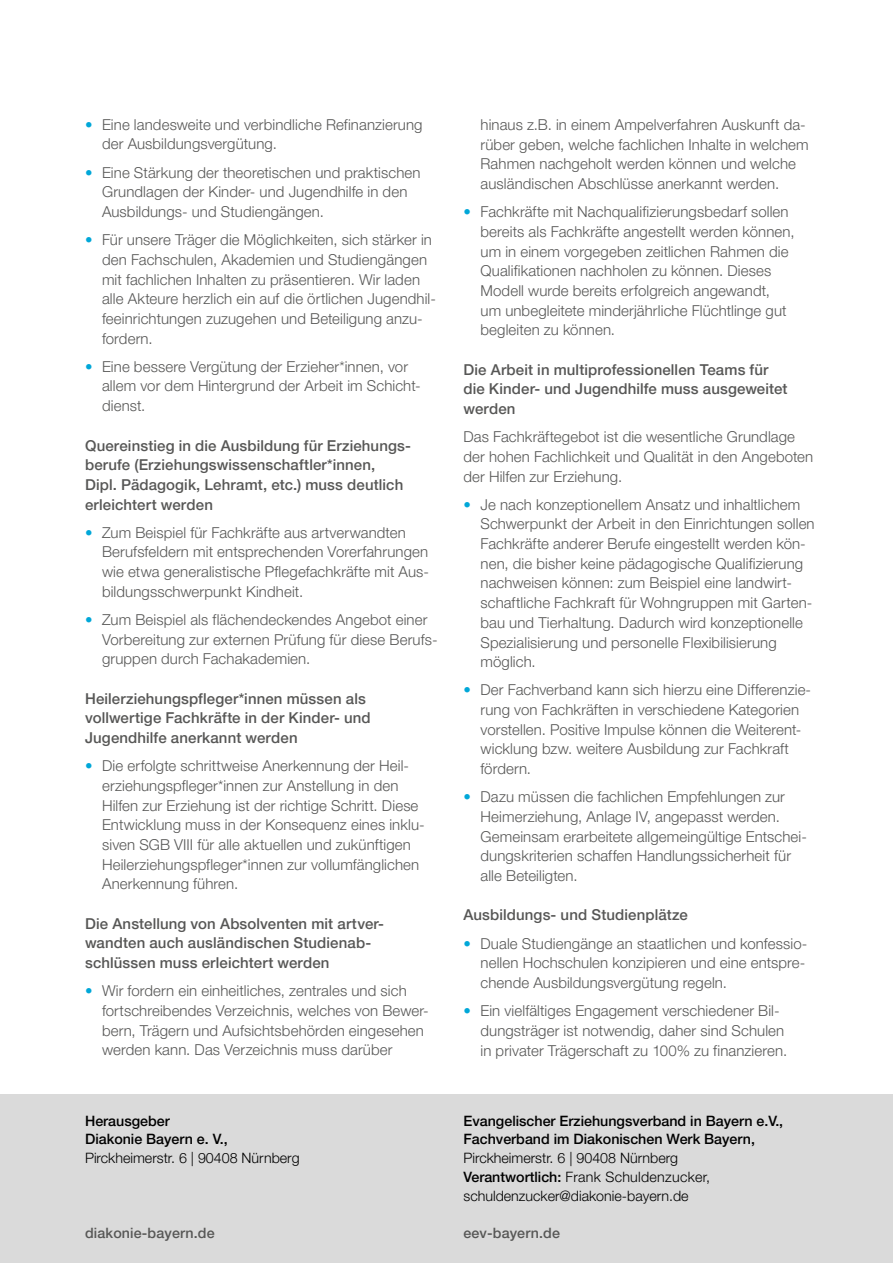
<style>
.page{position:relative;width:893px;height:1263px;background:#fff}
.page>*{position:absolute;margin:0;border:0;box-sizing:border-box;transform-origin:0 0}
.t1{font:300 15px/19.6px "Helvetica Neue LT Pro";letter-spacing:.01em;color:#575756}
.t2{font:500 15px/19.6px "Helvetica Neue LT Pro";letter-spacing:.01em;color:#575756}
.t3{font:300 14.25px/18.8px "Helvetica Neue LT Pro";color:#000}
.t4{font:500 14.25px/18.8px "Helvetica Neue LT Pro";color:#000}
.t5{font:500 14.25px "Helvetica Neue LT Pro";letter-spacing:.01em;color:#575756}
.s1{color:#00a7d8}
.s2{font-weight:500}
</style>
<div class="page">
<div style="left:0;top:1094px;width:893px;height:169px;background:#dadada"></div>
<p class="t1" style="left:102px;top:114px;width:322px;text-indent:-17px"><span class="s1">•</span> Eine landesweite und verbindliche Refinanzierung der Ausbildungsvergütung.</p>
<p class="t1" style="left:102px;top:162px;width:320px;text-indent:-17px"><span class="s1">•</span> Eine Stärkung der theoretischen und praktischen<br>Grundlagen der Kinder- und Jugendhilfe in den<br>Ausbildungs- und Studiengängen.</p>
<p class="t1" style="left:102px;top:230px;width:335px;text-indent:-17px"><span class="s1">•</span> Für unsere Träger die Möglichkeiten, sich stärker in den Fachschulen, Akademien und Studiengängen mit fachlichen Inhalten zu präsentieren. Wir laden alle Akteure herzlich ein auf die örtlichen Jugendhil&shy;feeinrichtungen zuzugehen und Beteiligung anzu&shy;fordern.</p>
<p class="t1" style="left:102px;top:356px;width:320px;text-indent:-17px"><span class="s1">•</span> Eine bessere Vergütung der Erzieher*innen, vor allem vor dem Hintergrund der Arbeit im Schicht&shy;dienst.</p>
<p class="t2" style="left:85px;top:435px;width:327px">Quereinstieg in die Ausbildung für Erziehungs&shy;berufe (Erziehungswissenschaftler*innen,<br>Dipl. Pädagogik, Lehramt, etc.) muss deutlich erleichtert werden</p>
<p class="t1" style="left:102px;top:522px;width:328px;text-indent:-17px"><span class="s1">•</span> Zum Beispiel für Fachkräfte aus artverwandten Berufsfeldern mit entsprechenden Vorerfahrungen wie etwa generalistische Pflegefachkräfte mit Aus&shy;bildungsschwerpunkt Kindheit.</p>
<p class="t1" style="left:102px;top:609px;width:337px;text-indent:-17px"><span class="s1">•</span> Zum Beispiel als flächendeckendes Angebot einer<br>Vorbereitung zur externen Prüfung für diese Berufs&shy;gruppen durch Fachakademien.</p>
<p class="t2" style="left:85px;top:688px;width:287px">Heilerziehungspfleger*innen müssen als vollwertige Fachkräfte in der Kinder- und<br>Jugendhilfe anerkannt werden</p>
<p class="t1" style="left:102px;top:756px;width:324px;text-indent:-17px"><span class="s1">•</span> Die erfolgte schrittweise Anerkennung der Heil&shy;erziehungspfleger*innen zur Anstellung in den Hilfen zur Erziehung ist der richtige Schritt. Diese Entwicklung muss in der Konsequenz eines inklu&shy;siven SGB VIII für alle aktuellen und zukünftigen Heilerziehungspfleger*innen zur vollumfänglichen Anerkennung führen.</p>
<p class="t2" style="left:85px;top:913px;width:300px">Die Anstellung von Absolventen mit artver&shy;wandten auch ausländischen Studienab&shy;schlüssen muss erleichtert werden</p>
<p class="t1" style="left:102px;top:981px;width:328px;text-indent:-17px"><span class="s1">•</span> Wir fordern ein einheitliches, zentrales und sich fortschreibendes Verzeichnis, welches von Bewer&shy;bern, Trägern und Aufsichtsbehörden eingesehen werden kann. Das Verzeichnis muss darüber</p>
<p class="t4" style="left:85px;top:1111px;width:144px">Herausgeber<br>Diakonie Bayern e. V.,</p>
<p class="t3" style="left:85px;top:1148px;width:216px">Pirckheimerstr. 6 | 90408 Nürnberg</p>
<p class="t5" style="left:85px;top:1224px;width:131px">diakonie-bayern.de</p>
<p class="t1" style="left:480px;top:114px;width:330px">hinaus z.B. in einem Ampelverfahren Auskunft da&shy;rüber geben, welche fachlichen Inhalte in welchem Rahmen nachgeholt werden können und welche ausländischen Abschlüsse anerkannt werden.</p>
<p class="t1" style="left:480px;top:202px;width:316px;text-indent:-17px"><span class="s1">•</span> Fachkräfte mit Nachqualifizierungsbedarf sollen bereits als Fachkräfte angestellt werden können, um in einem vorgegeben zeitlichen Rahmen die Qualifikationen nachholen zu können. Dieses Modell wurde bereits erfolgreich angewandt,<br>um unbegleitete minderjährliche Flüchtlinge gut begleiten zu können.</p>
<p class="t2" style="left:463px;top:359px;width:325px">Die Arbeit in multiprofessionellen Teams für die Kinder- und Jugendhilfe muss ausgeweitet werden</p>
<p class="t1" style="left:463px;top:427px;width:351px">Das Fachkräftegebot ist die wesentliche Grundlage der hohen Fachlichkeit und Qualität in den Angeboten der Hilfen zur Erziehung.</p>
<p class="t1" style="left:480px;top:494px;width:336px;text-indent:-17px"><span class="s1">•</span> Je nach konzeptionellem Ansatz und inhaltlichem Schwerpunkt der Arbeit in den Einrichtungen sollen Fachkräfte anderer Berufe eingestellt werden kön&shy;nen, die bisher keine pädagogische Qualifizierung nachweisen können: zum Beispiel eine landwirt&shy;schaftliche Fachkraft für Wohngruppen mit Garten&shy;bau und Tierhaltung. Dadurch wird konzeptionelle Spezialisierung und personelle Flexibilisierung möglich.</p>
<p class="t1" style="left:480px;top:680px;width:332px;text-indent:-17px"><span class="s1">•</span> Der Fachverband kann sich hierzu eine Differenzie&shy;rung von Fachkräften in verschiedene Kategorien vorstellen. Positive Impulse können die Weiterent&shy;wicklung bzw. weitere Ausbildung zur Fachkraft fördern.</p>
<p class="t1" style="left:480px;top:787px;width:328px;text-indent:-17px"><span class="s1">•</span> Dazu müssen die fachlichen Empfehlungen zur Heimerziehung, Anlage IV, angepasst werden.<br>Gemeinsam erarbeitete allgemeingültige Entschei&shy;dungskriterien schaffen Handlungssicherheit für alle Beteiligten.</p>
<p class="t2" style="left:463px;top:905px;width:226px">Ausbildungs- und Studienplätze</p>
<p class="t1" style="left:480px;top:933px;width:328px;text-indent:-17px"><span class="s1">•</span> Duale Studiengänge an staatlichen und konfessio&shy;nellen Hochschulen konzipieren und eine entspre&shy;chende Ausbildungsvergütung regeln.</p>
<p class="t1" style="left:480px;top:1001px;width:308px;text-indent:-17px"><span class="s1">•</span> Ein vielfältiges Engagement verschiedener Bil&shy;dungsträger ist notwendig, daher sind Schulen in privater Trägerschaft zu 100% zu finanzieren.</p>
<p class="t4" style="left:463px;top:1111px;width:321px">Evangelischer Erziehungsverband in Bayern e.V.,<br>Fachverband im Diakonischen Werk Bayern,</p>
<p class="t3" style="left:463px;top:1148px;width:248px">Pirckheimerstr. 6 | 90408 Nürnberg<br><span class="s2">Verantwortlich:</span> Frank Schuldenzucker, schuldenzucker@diakonie-bayern.de</p>
<p class="t5" style="left:463px;top:1224px;width:98px">eev-bayern.de</p>
</div>
